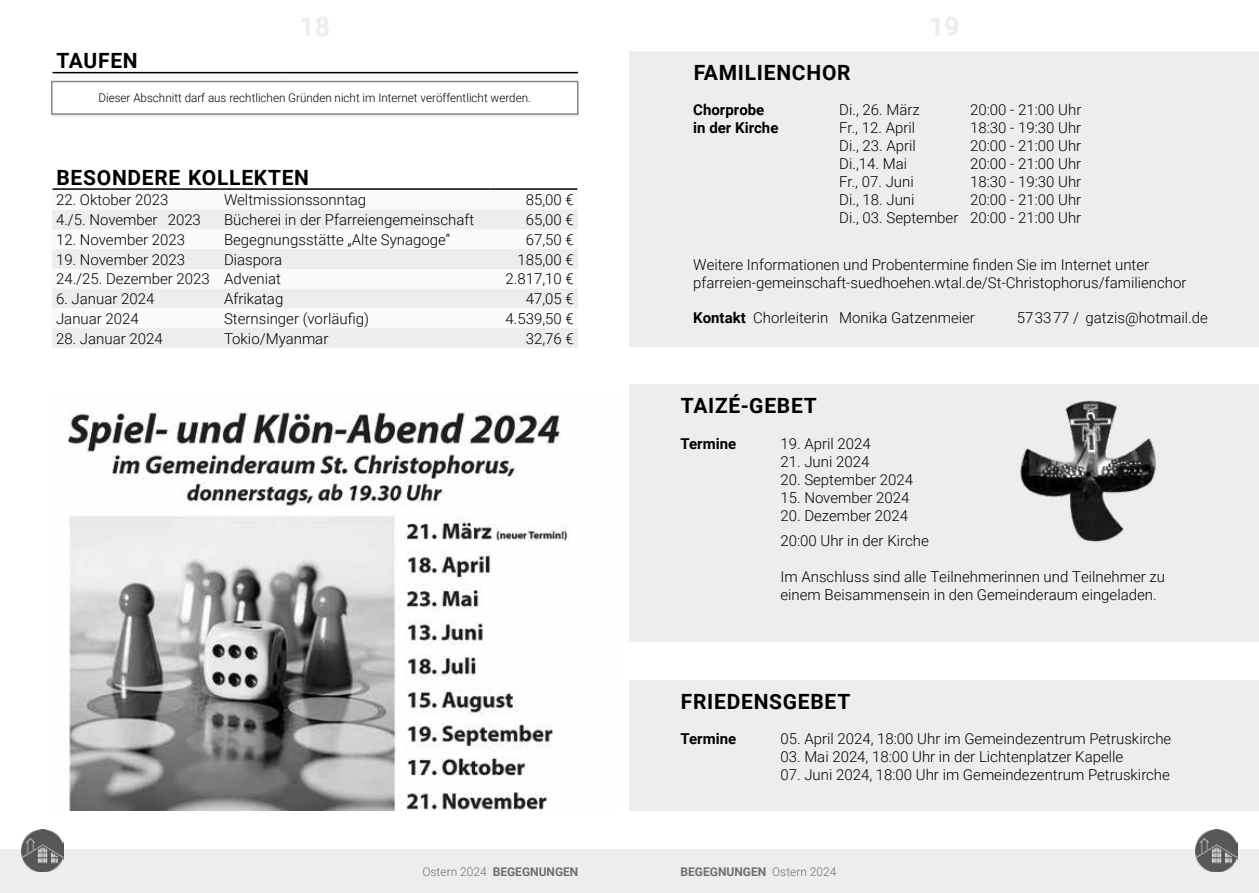
<style>
.page{position:relative;width:1259px;height:893px;background:#fff}
.page>*{position:absolute;margin:0;border:0;box-sizing:border-box;transform-origin:0 0}
.t1{font:700 21px "Roboto";letter-spacing:.035em;color:#000}
.t2{font:300 15px/18px "Roboto";color:#000}
.t3{font:700 15px/18px "Roboto";color:#000}
.t4{font:300 12px "Roboto";color:#000}
.t5{font:700 12px "Roboto";color:#706f6f}
.t6{font:300 12px "Roboto";color:#706f6f}
.s1{font-weight:300}
.s2{font-weight:700}
</style>
<div class="page">
<div style="left:629px;top:850px;width:630px;height:43px;background:#ededed"></div>
<div style="left:0;top:850px;width:629px;height:43px;background:#ededed"></div>
<img style="left:1195px;top:829px;width:42px;height:43px">
<img style="left:21px;top:829px;width:43px;height:43px">
<div style="left:629px;top:385px;width:630px;height:257px;background:#ededed"></div>
<img style="left:1020px;top:400px;width:136px;height:141px">
<div style="left:629px;top:680px;width:630px;height:131px;background:#ededed"></div>
<div style="left:629px;top:51px;width:630px;height:295px;background:#ededed"></div>
<img style="left:68px;top:411px;width:501px;height:400px">
<svg style="left:52px;top:210px;width:526px;height:138px;fill:#ededed"></svg>
<hr style="left:53px;top:188px;width:167px;height:2px;background:#000">
<hr style="left:220px;top:188px;width:270px;height:2px;background:#000">
<hr style="left:490px;top:188px;width:87px;height:2px;background:#000">
<svg style="left:52px;top:73px;width:527px;height:44px"></svg>
<hr style="left:53px;top:72px;width:233px;height:1px;background:#000">
<hr style="left:286px;top:72px;width:292px;height:1px;background:#000">
<div style="left:52px;top:82px;width:526px;height:32px;background:#fff"></div>
<div style="left:51px;top:81px;width:527px;height:34px;border:2px solid #878787"></div>
<h1 class="t1" style="left:56px;top:46px;width:83px">TAUFEN</h1>
<p class="t4" style="left:98px;top:90px;width:434px">Dieser Abschnitt darf aus rechtlichen Gründen nicht im Internet veröffentlicht werden.</p>
<h1 class="t1" style="left:56px;top:163px;width:254px">BESONDERE KOLLEKTEN</h1>
<p class="t2" style="left:56px;top:190px;width:114px">22. Oktober 2023</p>
<p class="t2" style="left:224px;top:190px;width:144px">Weltmissionssonntag</p>
<p class="t2" style="left:526px;top:190px;width:50px">85,00 €</p>
<p class="t2" style="left:56px;top:210px;width:146px">4./5. November 2023</p>
<p class="t2" style="left:224px;top:210px;width:252px">Bücherei in der Pfarreiengemeinschaft</p>
<p class="t2" style="left:526px;top:210px;width:50px">65,00 €</p>
<p class="t2" style="left:56px;top:230px;width:130px">12. November 2023</p>
<p class="t2" style="left:224px;top:230px;width:228px">Begegnungsstätte „Alte Synagoge“</p>
<p class="t2" style="left:526px;top:230px;width:50px">67,50 €</p>
<p class="t2" style="left:56px;top:250px;width:130px">19. November 2023</p>
<p class="t2" style="left:224px;top:250px;width:60px">Diaspora</p>
<p class="t2" style="left:517px;top:250px;width:58px">185,00 €</p>
<p class="t2" style="left:56px;top:269px;width:226px">24./25. Dezember 2023 Adveniat</p>
<p class="t2" style="left:505px;top:269px;width:70px">2.817,10 €</p>
<p class="t2" style="left:56px;top:289px;width:100px">6. Januar 2024</p>
<p class="t2" style="left:224px;top:289px;width:61px">Afrikatag</p>
<p class="t2" style="left:526px;top:289px;width:50px">47,05 €</p>
<p class="t2" style="left:56px;top:309px;width:84px">Januar 2024</p>
<p class="t2" style="left:224px;top:309px;width:146px">Sternsinger (vorläufig)</p>
<p class="t2" style="left:505px;top:309px;width:70px">4.539,50 €</p>
<p class="t2" style="left:56px;top:329px;width:108px">28. Januar 2024</p>
<p class="t2" style="left:224px;top:329px;width:106px">Tokio/Myanmar</p>
<p class="t2" style="left:526px;top:329px;width:50px">32,76 €</p>
<p class="t6" style="left:422px;top:861px;width:66px">Ostern 2017</p>
<p class="t5" style="left:422px;top:861px;width:157px"><span class="s1">Ostern 2024</span> BEGEGNUNGEN</p>
<h1 class="t1" style="left:693px;top:57px;width:158px">FAMILIENCHOR</h1>
<p class="t3" style="left:693px;top:100px;width:87px">Chorprobe in der Kirche</p>
<p class="t2" style="left:839px;top:100px;width:121px">Di., 26. März<br>Fr., 12. April<br>Di., 23. April<br>Di.,14. Mai<br>Fr., 07. Juni<br>Di., 18. Juni<br>Di., 03. September</p>
<p class="t2" style="left:970px;top:100px;width:113px;text-align:justify">20:00 - 21:00 Uhr 18:30 - 19:30 Uhr 20:00 - 21:00 Uhr 20:00 - 21:00 Uhr 18:30 - 19:30 Uhr 20:00 - 21:00 Uhr 20:00 - 21:00 Uhr</p>
<p class="t2" style="left:693px;top:256px;width:495px">Weitere Informationen und Probentermine finden Sie im Internet unter pfarreien-gemeinschaft-suedhoehen.wtal.de/St-Christophorus/familienchor</p>
<p class="t2" style="left:693px;top:308px;width:283px"><span class="s2">Kontakt</span> Chorleiterin Monika Gatzenmeier</p>
<p class="t2" style="left:1016px;top:308px;width:193px">573377 / gatzis@hotmail.de</p>
<h1 class="t1" style="left:681px;top:391px;width:137px">TAIZÉ-GEBET</h1>
<p class="t3" style="left:680px;top:434px;width:57px">Termine</p>
<p class="t2" style="left:780px;top:434px;width:92px">19. April 2024</p>
<p class="t2" style="left:780px;top:452px;width:90px">21. Juni 2024</p>
<p class="t2" style="left:780px;top:470px;width:134px">20. September 2024</p>
<p class="t2" style="left:780px;top:488px;width:130px">15. November 2024</p>
<p class="t2" style="left:780px;top:502px;width:150px;line-height:25.2px">20. Dezember 2024<br>20:00 Uhr in der Kirche</p>
<p class="t2" style="left:780px;top:567px;width:386px">Im Anschluss sind alle Teilnehmerinnen und Teilnehmer zu einem Beisammensein in den Gemeinderaum eingeladen.</p>
<h1 class="t1" style="left:681px;top:687px;width:171px">FRIEDENSGEBET</h1>
<p class="t3" style="left:680px;top:729px;width:57px">Termine</p>
<p class="t2" style="left:780px;top:729px;width:392px">05. April 2024, 18:00 Uhr im Gemeindezentrum Petruskirche</p>
<p class="t2" style="left:780px;top:747px;width:344px">03. Mai 2024, 18:00 Uhr in der Lichtenplatzer Kapelle</p>
<p class="t2" style="left:780px;top:765px;width:391px">07. Juni 2024, 18:00 Uhr im Gemeindezentrum Petruskirche</p>
<p class="t5" style="left:680px;top:863px;width:157px">BEGEGNUNGEN <span class="s1">Ostern 2024</span></p>
</div>
